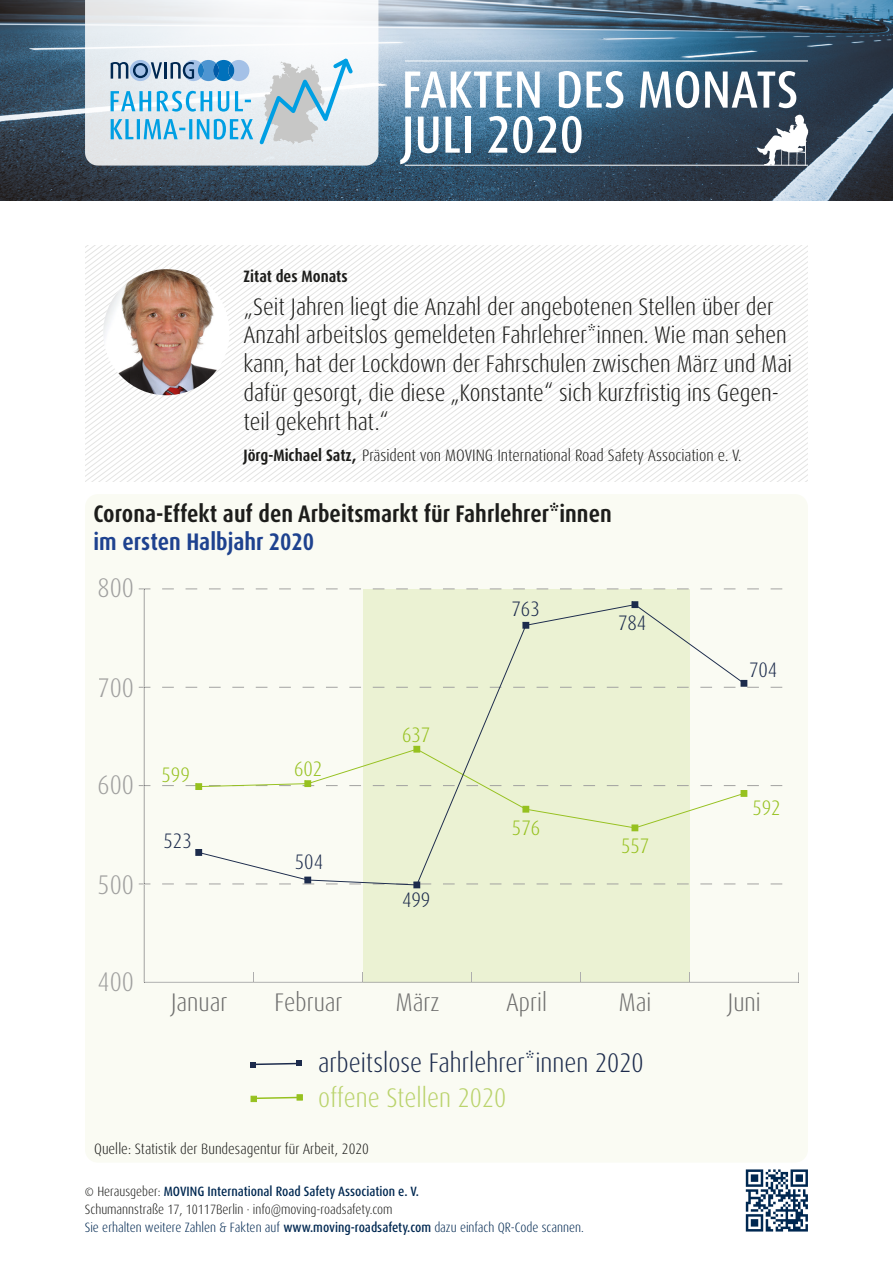
<style>
.page{position:relative;width:893px;height:1263px;background:#fff}
.page>*{position:absolute;margin:0;border:0;box-sizing:border-box;transform-origin:0 0}
.t1{font:500 condensed 52.5px "Dax OT";color:#fff}
.t2{font:300 condensed 27px "Dax OT";color:#1c2b4c}
.t3{font:300 condensed 27px "Dax OT";color:#bad36c}
.t4{font:300 condensed 27px "Dax OT";color:#a0a09f}
.t5{font:300 condensed 25.5px "Dax OT";color:#70706f}
.t6{font:300 condensed 24px/28.8px "Dax OT";color:#1d1d1b}
.t7{font:700 condensed 24px/28.8px "Dax OT";color:#1d1d1b}
.t8{font:300 condensed 21px "Dax OT";color:#1c2b4c}
.t9{font:300 condensed 21px "Dax OT";color:#96c11f}
.t10{font:300 condensed 16.5px "Dax OT";color:#1d1d1b}
.t11{font:700 condensed 16.5px "Dax OT";color:#1d1d1b}
.t12{font:300 condensed 15px "Dax OT";color:#1d1d1b}
.t13{font:300 condensed 13.5px "Dax OT";color:#002851}
.t14{font:500 condensed 13.5px "Dax OT";color:#002851}
.t15{font:300 condensed 13.5px "Dax OT";color:#1d1d1b}
.s1{font-weight:700}
.s2{color:#1e428f}
.s3{font-weight:300;font-size:12px;color:#1d1d1b}
.s4{font-weight:300;color:#1d1d1b}
.s5{font-weight:500}
</style>
<div class="page">
<div style="left:85px;top:494px;width:723px;height:668px;background:#fafbf3;border-radius:13px"></div>
<svg style="left:139px;top:588px;width:660px;height:395px"></svg>
<svg style="left:85px;top:318px;width:723px;height:4px"></svg>
<svg style="left:85px;top:325px;width:723px;height:4px"></svg>
<svg style="left:85px;top:335px;width:723px;height:4px"></svg>
<svg style="left:85px;top:342px;width:723px;height:4px"></svg>
<svg style="left:85px;top:352px;width:723px;height:4px"></svg>
<svg style="left:85px;top:356px;width:723px;height:3px"></svg>
<svg style="left:85px;top:359px;width:723px;height:4px"></svg>
<svg style="left:85px;top:363px;width:723px;height:3px"></svg>
<svg style="left:86px;top:366px;width:722px;height:3px"></svg>
<svg style="left:85px;top:369px;width:722px;height:4px"></svg>
<svg style="left:85px;top:373px;width:723px;height:3px"></svg>
<svg style="left:85px;top:376px;width:723px;height:4px"></svg>
<svg style="left:85px;top:380px;width:722px;height:3px"></svg>
<svg style="left:85px;top:383px;width:723px;height:3px"></svg>
<svg style="left:86px;top:386px;width:722px;height:4px"></svg>
<svg style="left:85px;top:390px;width:723px;height:3px"></svg>
<svg style="left:85px;top:393px;width:723px;height:3px"></svg>
<svg style="left:85px;top:396px;width:722px;height:4px"></svg>
<svg style="left:85px;top:400px;width:723px;height:3px"></svg>
<svg style="left:85px;top:403px;width:723px;height:4px"></svg>
<svg style="left:85px;top:407px;width:721px;height:3px"></svg>
<svg style="left:85px;top:410px;width:723px;height:3px"></svg>
<svg style="left:86px;top:413px;width:722px;height:4px"></svg>
<svg style="left:85px;top:417px;width:722px;height:3px"></svg>
<svg style="left:85px;top:420px;width:723px;height:62px"></svg>
<img style="left:103px;top:269px;width:126px;height:126px;border-radius:63px">
<img style="left:0;top:0;width:893px;height:200px">
<hr style="left:405px;top:165px;width:403px;height:1px;background:#fff">
<hr style="left:405px;top:61px;width:403px;height:1px;background:#fff">
<svg style="left:757px;top:115px;width:51px;height:51px"></svg>
<svg style="left:746px;top:1169px;width:62px;height:62px"></svg>
<svg style="left:85px;top:0;width:293px;height:166px"></svg>
<svg style="left:111px;top:55px;width:245px;height:92px"></svg>
<svg style="left:251px;top:1094px;width:52px;height:8px"></svg>
<svg style="left:251px;top:1061px;width:51px;height:6px"></svg>
<p class="t1" style="left:402px;top:56px;width:398px">FAKTEN DES MONATS</p>
<p class="t1" style="left:402px;top:101px;width:184px">JULI 2020</p>
<p class="t11" style="left:243px;top:266px;width:106px">Zitat des Monats</p>
<p class="t6" style="left:243px;top:292px;width:550px">„Seit Jahren liegt die Anzahl der angebotenen Stellen über der Anzahl arbeitslos gemeldeten Fahrlehrer*innen. Wie man sehen kann, hat der Lockdown der Fahrschulen zwischen März und Mai dafür gesorgt, die diese „Konstante“ sich kurzfristig ins Gegen&shy;teil gekehrt hat.“</p>
<p class="t10" style="left:243px;top:445px;width:500px"><span class="s1">Jörg-Michael Satz,</span> Präsident von MOVING International Road Safety Association e. V.</p>
<p class="t7" style="left:94px;top:499px;width:520px">Corona-Effekt auf den Arbeitsmarkt für Fahrlehrer*innen <span class="s2">im ersten Halbjahr 2020</span></p>
<p class="t4" style="left:98px;top:571px;width:38px">800</p>
<p class="t4" style="left:98px;top:671px;width:38px">700</p>
<p class="t4" style="left:98px;top:768px;width:38px">600</p>
<p class="t4" style="left:98px;top:867px;width:38px">500</p>
<p class="t4" style="left:98px;top:964px;width:38px">400</p>
<p class="t9" style="left:162px;top:761px;width:30px">599</p>
<p class="t9" style="left:294px;top:755px;width:30px">602</p>
<p class="t8" style="left:163px;top:827px;width:30px">523</p>
<p class="t8" style="left:295px;top:848px;width:30px">504</p>
<p class="t9" style="left:402px;top:722px;width:30px">637</p>
<p class="t8" style="left:402px;top:887px;width:30px">499</p>
<p class="t8" style="left:511px;top:596px;width:30px">763</p>
<p class="t9" style="left:512px;top:814px;width:30px">576</p>
<p class="t8" style="left:618px;top:609px;width:30px">784</p>
<p class="t9" style="left:621px;top:832px;width:30px">557</p>
<p class="t8" style="left:749px;top:656px;width:30px">704</p>
<p class="t9" style="left:752px;top:795px;width:30px">592</p>
<p class="t5" style="left:171px;top:986px;width:58px">Januar</p>
<p class="t5" style="left:275px;top:986px;width:69px">Februar</p>
<p class="t5" style="left:396px;top:986px;width:45px">März</p>
<p class="t5" style="left:506px;top:986px;width:42px">April</p>
<p class="t5" style="left:619px;top:986px;width:34px">Mai</p>
<p class="t5" style="left:728px;top:986px;width:34px">Juni</p>
<p class="t2" style="left:318px;top:1045px;width:327px">arbeitslose Fahrlehrer*innen 2020</p>
<p class="t3" style="left:318px;top:1081px;width:190px">offene Stellen 2020</p>
<p class="t12" style="left:94px;top:1139px;width:276px">Quelle: Statistik der Bundesagentur für Arbeit, 2020</p>
<p class="t14" style="left:85px;top:1182px;width:336px"><span class="s3">©</span> <span class="s4">Herausgeber:</span> MOVING International Road Safety Association e. V.</p>
<p class="t15" style="left:85px;top:1200px;width:309px">Schumannstraße 17, 10117Berlin · info@moving-roadsafety.com</p>
<p class="t13" style="left:85px;top:1218px;width:501px">Sie erhalten weitere Zahlen &amp; Fakten auf <span class="s5">www.moving-roadsafety.com</span> dazu einfach QR-Code scannen.</p>
</div>
